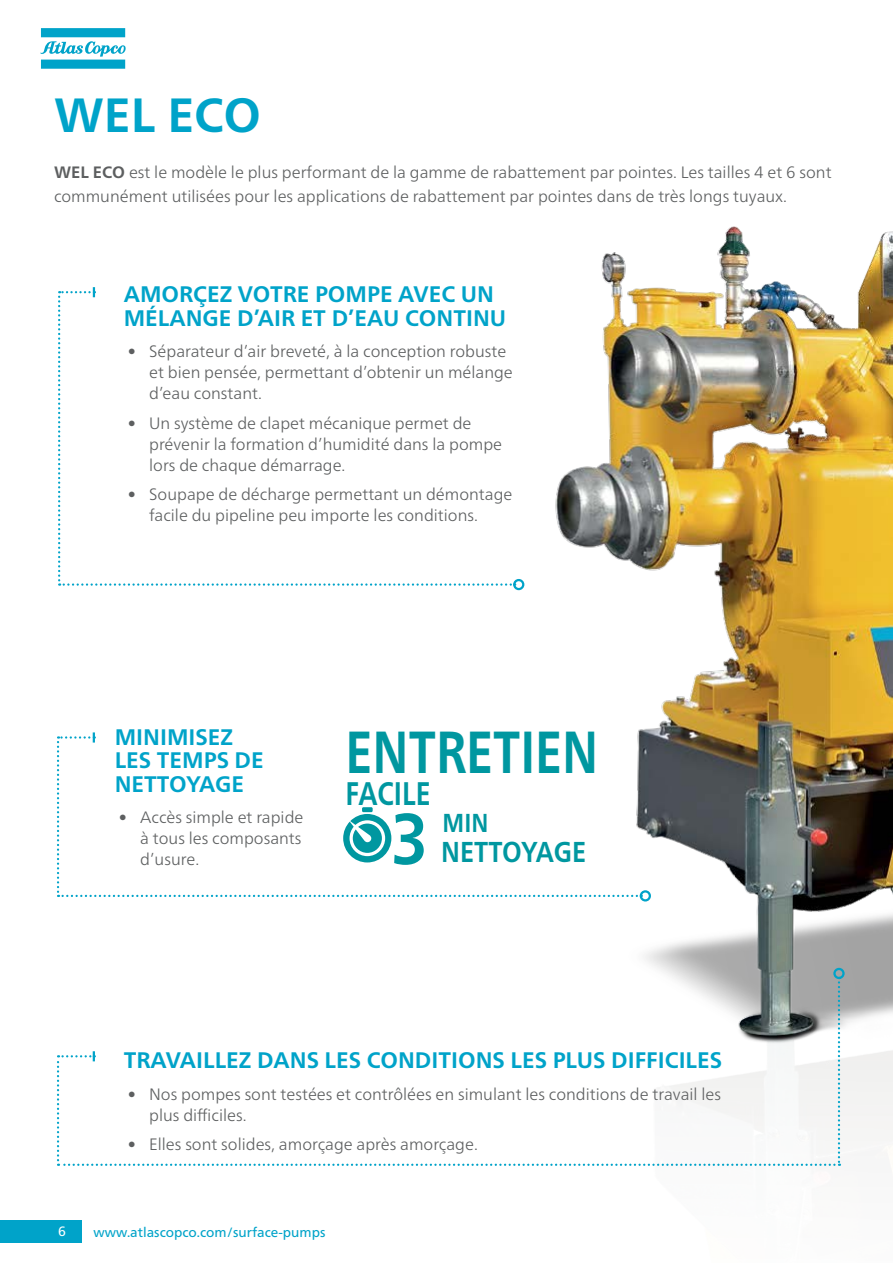
<style>
.page{position:relative;width:893px;height:1263px;background:#fff}
.page>*{position:absolute;margin:0;border:0;box-sizing:border-box;transform-origin:0 0}
.t1{font:700 71.7px "Neue Frutiger World";color:#0097a0;scale:.88 1}
.t2{font:700 59.25px "Neue Frutiger World";color:#0097a0;scale:.81 1}
.t3{font:700 48px "Neue Frutiger World";color:#00a3c9}
.t4{font:700 32.7px "Neue Frutiger World";color:#0097a0;scale:.81 1}
.t5{font:700 28.8px "Neue Frutiger World";letter-spacing:-.005em;color:#0097a0;scale:.88 1}
.t6{font:700 25.95px "Neue Frutiger World";color:#0097a0;scale:.88 1}
.t7{font:700 22.5px/23.5px "Neue Frutiger World";color:#00a3c9}
.t8{font:300 16.5px/21px "Neue Frutiger World";color:#5d5f60}
.t9{font:13.5px "Neue Frutiger World";color:#00a3c9}
.t10{font:13.5px "Neue Frutiger World";color:#fff}
.s1{font-weight:700}
</style>
<div class="page">
<svg style="left:41px;top:28px;width:85px;height:41px"></svg>
<div style="left:0;top:1220px;width:82px;height:23px;background:#00a3c9"></div>
<img style="left:513px;top:226px;width:380px;height:940px">
<div style="left:640px;top:890px;width:11px;height:11px;border:2px solid #00a3c9;border-radius:50%"></div>
<svg style="left:58px;top:287px;width:457px;height:299px"></svg>
<div style="left:513px;top:579px;width:11px;height:11px;border:2px solid #00a3c9;border-radius:50%"></div>
<div style="left:833px;top:968px;width:12px;height:11px;border:2px solid #00a3c9;border-radius:50%"></div>
<svg style="left:57px;top:977px;width:783px;height:189px"></svg>
<svg style="left:57px;top:732px;width:585px;height:165px"></svg>
<h3 class="t3" style="left:54px;top:73px;width:209px">WEL ECO</h3>
<p class="t8" style="left:54px;top:160px;width:779px;line-height:24px"><span class="s1">WEL ECO</span> est le modèle le plus performant de la gamme de rabattement par pointes. Les tailles 4 et 6 sont communément utilisées pour les applications de rabattement par pointes dans de très longs tuyaux.</p>
<h3 class="t7" style="left:124px;top:282px;width:384px">AMORÇEZ VOTRE POMPE AVEC UN<br>MÉLANGE D’AIR ET D’EAU CONTINU</h3>
<p class="t8" style="left:149px;top:341px;width:365px;text-indent:-21px">• Séparateur d’air breveté, à la conception robuste et bien pensée, permettant d’obtenir un mélange d’eau constant.</p>
<p class="t8" style="left:149px;top:412px;width:354px;text-indent:-21px">• Un système de clapet mécanique permet de prévenir la formation d’humidité dans la pompe lors de chaque démarrage.</p>
<p class="t8" style="left:149px;top:484px;width:365px;text-indent:-21px">• Soupape de décharge permettant un démontage facile du pipeline peu importe les conditions.</p>
<h3 class="t7" style="left:115px;top:725px;width:151px">MINIMISEZ<br>LES TEMPS DE<br>NETTOYAGE</h3>
<p class="t8" style="left:140px;top:807px;width:165px;text-align:justify;text-indent:-21px">• Accès simple et rapide à tous les composants d’usure.</p>
<h2 class="t2" style="left:346px;top:700px;width:314px">ENTRETIEN</h2>
<h3 class="t4" style="left:346px;top:764px;width:107px">FACILE</h3>
<h1 class="t1" style="left:391px;top:776px;width:44px">3</h1>
<h3 class="t6" style="left:443px;top:800px;width:54px">MIN</h3>
<h3 class="t5" style="left:441px;top:826px;width:166px">NETTOYAGE</h3>
<h3 class="t7" style="left:124px;top:1048px;width:600px">TRAVAILLEZ DANS LES CONDITIONS LES PLUS DIFFICILES</h3>
<p class="t8" style="left:149px;top:1083px;width:573px;text-indent:-21px">• Nos pompes sont testées et contrôlées en simulant les conditions de travail les plus difficiles.</p>
<p class="t8" style="left:128px;top:1134px;width:351px">• Elles sont solides, amorçage après amorçage.</p>
<p class="t10" style="left:58px;top:1221px;width:9px">6</p>
<p class="t9" style="left:94px;top:1221px;width:233px">www.atlascopco.com/surface-pumps</p>
</div>
